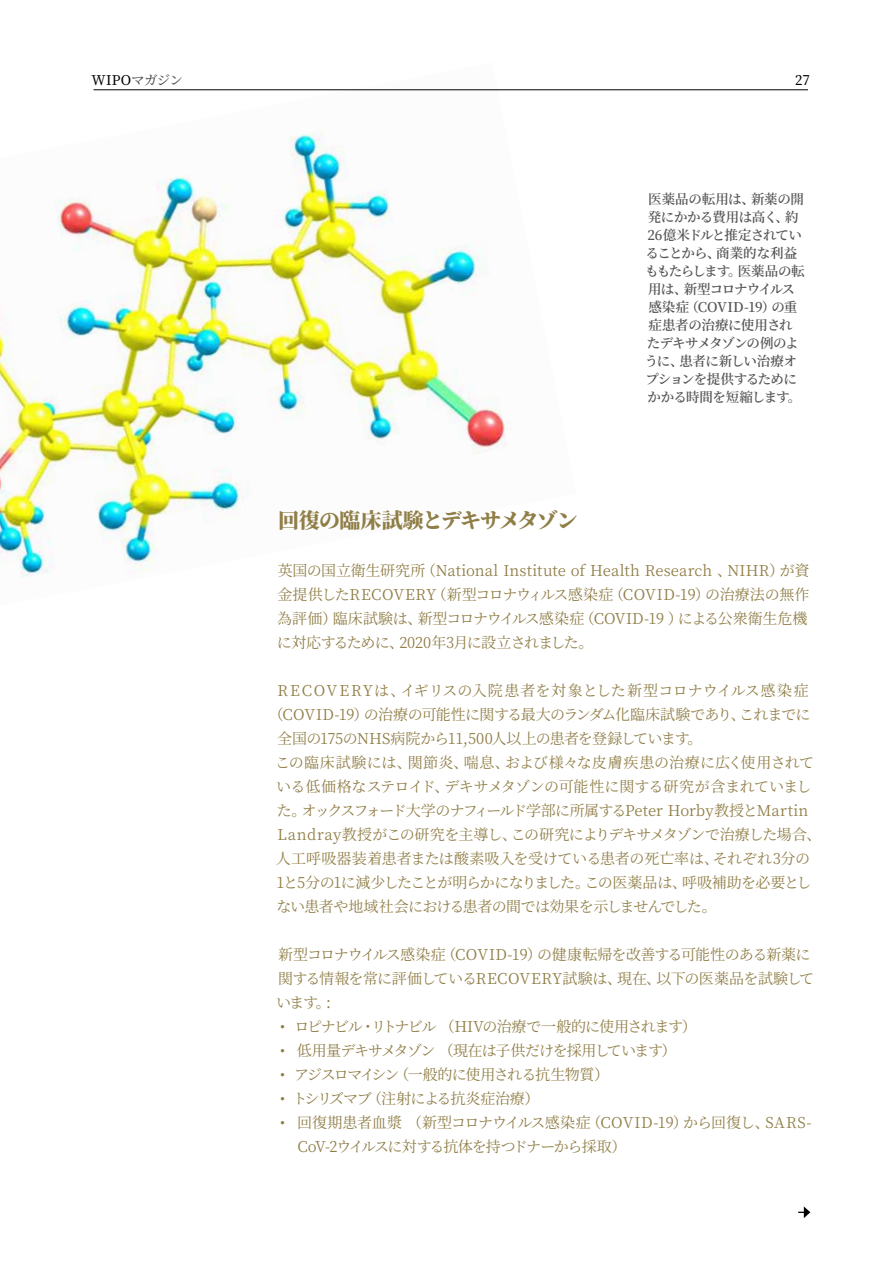
<style>
.page{position:relative;width:893px;height:1263px;background:#fff}
.page>*{position:absolute;margin:0;border:0;box-sizing:border-box;transform-origin:0 0}
.t1{font:900 21px "Noto Serif JP";letter-spacing:-.05em;color:#907e47}
.t2{font:15px/24px "Noto Serif CJ Kjp";letter-spacing:-.03em;color:#907e47}
.t3{font:15px/24px "Noto Serif CJ Kjp";letter-spacing:-.01em;color:#907e47}
.t4{font:15px/24px "Noto Serif CJ Kjp";letter-spacing:-.055em;color:#907e47}
.t5{font:15px "Noto Serif CJ Kjp";letter-spacing:-.07em;color:#907e47}
.t6{font:15px "Noto Serif CJ Kjp";letter-spacing:-.06em;color:#907e47}
.t7{font:15px "Noto Serif CJ Kjp";letter-spacing:.04em;color:#907e47}
.t8{font:15px "Noto Serif CJ Kjp";letter-spacing:.01em;color:#907e47}
.t9{font:15px "Noto Serif CJ Kjp";letter-spacing:-.08em;color:#907e47}
.t10{font:15px "Noto Serif CJ Kjp";letter-spacing:-.085em;color:#907e47}
.t11{font:600 13.5px/18px "Noto Serif CJ Kjp";letter-spacing:-.045em;color:#555}
.t12{font:500 13.5px "Noto Serif CJ Kjp";letter-spacing:-.01em;color:#000}
.s1{color:#555}
</style>
<div class="page">
<img style="left:0;top:89px;width:576px;height:489px">
<svg style="left:798px;top:1206px;width:12px;height:12px"></svg>
<hr style="left:94px;top:90px;width:714px;height:1px;background:#000">
<p class="t12" style="left:92px;top:72px;width:93px">WIPO<span class="s1">マガジン</span></p>
<p class="t12" style="left:795px;top:72px;width:16px">27</p>
<p class="t11" style="left:645px;top:190px;width:161px">医薬品の転用は、新薬の開発にかかる費用は高く、約<br>26億米ドルと推定されていることから、商業的な利益ももたらします。医薬品の転用は、新型コロナウイルス感染症（COVID-19）の重症患者の治療に使用されたデキサメタゾンの例のように、患者に新しい治療オプションを提供するためにかかる時間を短縮します。</p>
<h1 class="t1" style="left:278px;top:508px;width:301px">回復の臨床試験とデキサメタゾン</h1>
<p class="t3" style="left:277px;top:559px;width:534px">英国の国立衛生研究所（National Institute of Health Research 、NIHR）が資金提供したRECOVERY（新型コロナウィルス感染症（COVID-19）の治療法の無作為評価）臨床試験は、新型コロナウイルス感染症（COVID-19 ）による公衆衛生危機に対応するために、2020年3月に設立されました。</p>
<p class="t7" style="left:278px;top:682px;width:533px">RECOVERYは、イギリスの入院患者を対象とした新型コロナウイルス感染症</p>
<p class="t2" style="left:269px;top:703px;width:543px">（COVID-19）の治療の可能性に関する最大のランダム化臨床試験であり、これまでに</p>
<p class="t2" style="left:277px;top:727px;width:427px">全国の175のNHS病院から11,500人以上の患者を登録しています。</p>
<p class="t8" style="left:275px;top:754px;width:541px">この臨床試験には、関節炎、喘息、および様々な皮膚疾患の治療に広く使用されて</p>
<p class="t2" style="left:276px;top:775px;width:537px">いる低価格なステロイド、デキサメタゾンの可能性に関する研究が含まれていまし</p>
<p class="t2" style="left:277px;top:799px;width:533px">た。オックスフォード大学のナフィールド学部に所属するPeter Horby教授とMartin</p>
<p class="t2" style="left:278px;top:823px;width:545px">Landray教授がこの研究を主導し、この研究によりデキサメタゾンで治療した場合、</p>
<p class="t3" style="left:276px;top:847px;width:536px">人工呼吸器装着患者または酸素吸入を受けている患者の死亡率は、それぞれ3分の</p>
<p class="t6" style="left:276px;top:874px;width:537px">1と5分の1に減少したことが明らかになりました。この医薬品は、呼吸補助を必要とし</p>
<p class="t2" style="left:276px;top:895px;width:442px">ない患者や地域社会における患者の間では効果を示しませんでした。</p>
<p class="t2" style="left:276px;top:943px;width:540px">新型コロナウイルス感染症（COVID-19）の健康転帰を改善する可能性のある新薬に関する情報を常に評価しているRECOVERY試験は、現在、以下の医薬品を試験しています。:</p>
<p class="t9" style="left:280px;top:1018px;width:418px">• ロピナビル・リトナビル （HIVの治療で一般的に使用されます）</p>
<p class="t5" style="left:280px;top:1042px;width:398px">• 低用量デキサメタゾン （現在は子供だけを採用しています）</p>
<p class="t10" style="left:280px;top:1066px;width:330px">• アジスロマイシン（一般的に使用される抗生物質）</p>
<p class="t5" style="left:280px;top:1090px;width:261px">• トシリズマブ（注射による抗炎症治療）</p>
<p class="t4" style="left:297px;top:1111px;width:515px;text-indent:-17px">• 回復期患者血漿 （新型コロナウイルス感染症（COVID-19）から回復し、SARS-<br>CoV-2ウイルスに対する抗体を持つドナーから採取）</p>
</div>
